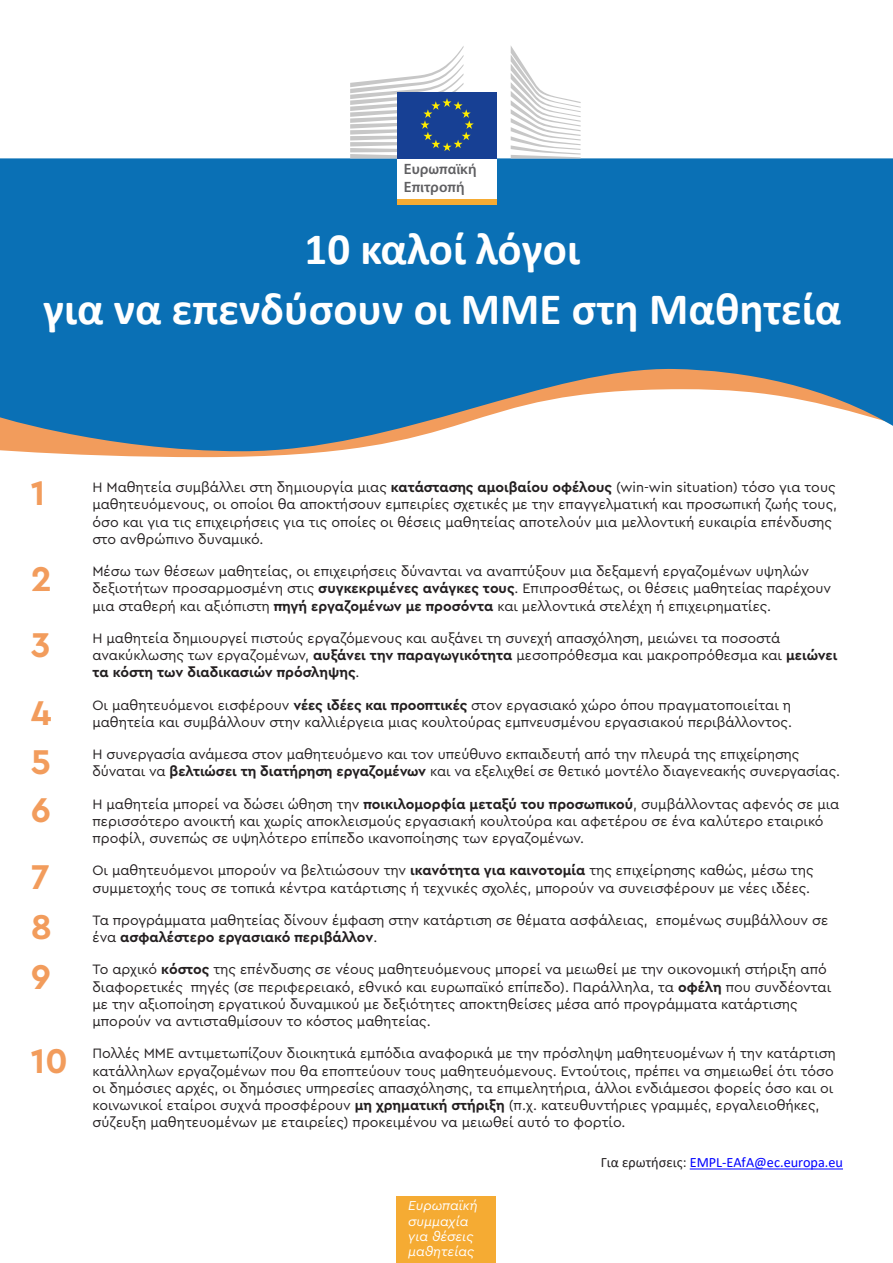
<style>
.page{position:relative;width:893px;height:1263px;background:#fff}
.page>*{position:absolute;margin:0;border:0;box-sizing:border-box;transform-origin:0 0}
.t1{font:700 45px "Calibri";color:#fff}
.List_Paragraph{font:700 36px "Cera Pro";color:#f29c5c}
.t2{font:600 15px "Myriad Pro";color:#5f5f62}
.t3{font:14.25px/17.2px "Cera Pro";color:#231f20}
.t4{font:14.25px "Calibri";color:#00f}
.t5{font:italic 13.5px/15px "Cera Pro";color:#fff}
.s1{font-weight:700}
.s2{color:#231f20}
</style>
<div class="page">
<svg style="left:13px;top:451px;width:319px;height:6px;fill:#f29c5c"></svg>
<svg style="left:0;top:158px;width:893px;height:293px;background:#2a7fb7"></svg>
<div style="left:397px;top:1196px;width:99px;height:67px;background:#f5ab33"></div>
<div style="left:397px;top:156px;width:100px;height:45px;background:#fff"></div>
<div style="left:397px;top:92px;width:100px;height:66px;background:#174094"></div>
<svg style="left:350px;top:46px;width:124px;height:112px"></svg>
<div style="left:397px;top:199px;width:100px;height:6px;background:#f5ab33"></div>
<svg style="left:511px;top:46px;width:70px;height:112px"></svg>
<hr style="left:690px;top:1168px;width:153px;height:1px;background:#00f">
<p class="t2" style="left:404px;top:160px;width:74px">Ευρωπαϊκή</p>
<p class="t2" style="left:404px;top:178px;width:62px">Επιτροπή</p>
<p class="t1" style="left:305px;top:218px;width:277px">10 καλοί λόγοι</p>
<p class="t1" style="left:43px;top:278px;width:800px">για να επενδύσουν οι ΜΜΕ στη Μαθητεία</p>
<p class="List_Paragraph" style="left:31px;top:469px;width:16px">1</p>
<p class="List_Paragraph" style="left:31px;top:555px;width:23px">2</p>
<p class="List_Paragraph" style="left:31px;top:621px;width:21px">3</p>
<p class="List_Paragraph" style="left:31px;top:689px;width:22px">4</p>
<p class="List_Paragraph" style="left:31px;top:738px;width:22px">5</p>
<p class="List_Paragraph" style="left:31px;top:786px;width:22px">6</p>
<p class="List_Paragraph" style="left:31px;top:853px;width:20px">7</p>
<p class="List_Paragraph" style="left:31px;top:903px;width:23px">8</p>
<p class="List_Paragraph" style="left:31px;top:952px;width:22px">9</p>
<p class="List_Paragraph" style="left:31px;top:1037px;width:39px">10</p>
<p class="t3" style="left:92px;top:478px;width:746px">Η Μαθητεία συμβάλλει στη δημιουργία μιας <span class="s1">κατάστασης αμοιβαίου οφέλους</span> (win-win situation) τόσο για τους μαθητευόμενους, οι οποίοι θα αποκτήσουν εμπειρίες σχετικές με την επαγγελματική και προσωπική ζωής τους, όσο και για τις επιχειρήσεις για τις οποίες οι θέσεις μαθητείας αποτελούν μια μελλοντική ευκαιρία επένδυσης στο ανθρώπινο δυναμικό.</p>
<p class="t3" style="left:92px;top:562px;width:740px">Μέσω των θέσεων μαθητείας, οι επιχειρήσεις δύνανται να αναπτύξουν μια δεξαμενή εργαζομένων υψηλών δεξιοτήτων προσαρμοσμένη στις <span class="s1">συγκεκριμένες ανάγκες τους</span>. Επιπροσθέτως, οι θέσεις μαθητείας παρέχουν μια σταθερή και αξιόπιστη <span class="s1">πηγή εργαζομένων με προσόντα</span> και μελλοντικά στελέχη ή επιχειρηματίες.</p>
<p class="t3" style="left:92px;top:629px;width:746px">Η μαθητεία δημιουργεί πιστούς εργαζόμενους και αυξάνει τη συνεχή απασχόληση, μειώνει τα ποσοστά ανακύκλωσης των εργαζομένων, <span class="s1">αυξάνει την παραγωγικότητα</span> μεσοπρόθεσμα και μακροπρόθεσμα και <span class="s1">μειώνει τα κόστη των διαδικασιών πρόσληψης</span>.</p>
<p class="t3" style="left:92px;top:695px;width:701px">Οι μαθητευόμενοι εισφέρουν <span class="s1">νέες ιδέες και προοπτικές</span> στον εργασιακό χώρο όπου πραγματοποιείται η μαθητεία και συμβάλλουν στην καλλιέργεια μιας κουλτούρας εμπνευσμένου εργασιακού περιβάλλοντος.</p>
<p class="t3" style="left:92px;top:745px;width:749px">Η συνεργασία ανάμεσα στον μαθητευόμενο και τον υπεύθυνο εκπαιδευτή από την πλευρά της επιχείρησης δύναται να <span class="s1">βελτιώσει τη διατήρηση εργαζομένων</span> και να εξελιχθεί σε θετικό μοντέλο διαγενεακής συνεργασίας.</p>
<p class="t3" style="left:92px;top:794px;width:748px">Η μαθητεία μπορεί να δώσει ώθηση την <span class="s1">ποικιλομορφία μεταξύ του προσωπικού</span>, συμβάλλοντας αφενός σε μια περισσότερο ανοικτή και χωρίς αποκλεισμούς εργασιακή κουλτούρα και αφετέρου σε ένα καλύτερο εταιρικό προφίλ, συνεπώς σε υψηλότερο επίπεδο ικανοποίησης των εργαζομένων.</p>
<p class="t3" style="left:92px;top:861px;width:723px">Οι μαθητευόμενοι μπορούν να βελτιώσουν την <span class="s1">ικανότητα για καινοτομία</span> της επιχείρησης καθώς, μέσω της συμμετοχής τους σε τοπικά κέντρα κατάρτισης ή τεχνικές σχολές, μπορούν να συνεισφέρουν με νέες ιδέες.</p>
<p class="t3" style="left:92px;top:911px;width:737px">Τα προγράμματα μαθητείας δίνουν έμφαση στην κατάρτιση σε θέματα ασφάλειας, επομένως συμβάλλουν σε ένα <span class="s1">ασφαλέστερο εργασιακό περιβάλλον</span>.</p>
<p class="t3" style="left:92px;top:960px;width:740px">Το αρχικό <span class="s1">κόστος</span> της επένδυσης σε νέους μαθητευόμενους μπορεί να μειωθεί με την οικονομική στήριξη από διαφορετικές πηγές (σε περιφερειακό, εθνικό και ευρωπαϊκό επίπεδο). Παράλληλα, τα <span class="s1">οφέλη</span> που συνδέονται με την αξιοποίηση εργατικού δυναμικού με δεξιότητες αποκτηθείσες μέσα από προγράμματα κατάρτισης μπορούν να αντισταθμίσουν το κόστος μαθητείας.</p>
<p class="t3" style="left:92px;top:1044px;width:745px">Πολλές ΜΜΕ αντιμετωπίζουν διοικητικά εμπόδια αναφορικά με την πρόσληψη μαθητευομένων ή την κατάρτιση κατάλληλων εργαζομένων που θα εποπτεύουν τους μαθητευόμενους. Εντούτοις, πρέπει να σημειωθεί ότι τόσο οι δημόσιες αρχές, οι δημόσιες υπηρεσίες απασχόλησης, τα επιμελητήρια, άλλοι ενδιάμεσοι φορείς όσο και οι κοινωνικοί εταίροι συχνά προσφέρουν <span class="s1">μη χρηματική στήριξη</span> (π.χ. κατευθυντήριες γραμμές, εργαλειοθήκες, σύζευξη μαθητευομένων με εταιρείες) προκειμένου να μειωθεί αυτό το φορτίο.</p>
<p class="t5" style="left:408px;top:1198px;width:71px">Ευρωπαϊκή συμμαχία για θέσεις μαθητείας</p>
<p class="t4" style="left:601px;top:1153px;width:244px"><span class="s2">Για ερωτήσεις:</span> EMPL-EAfA@ec.europa.eu</p>
</div>
